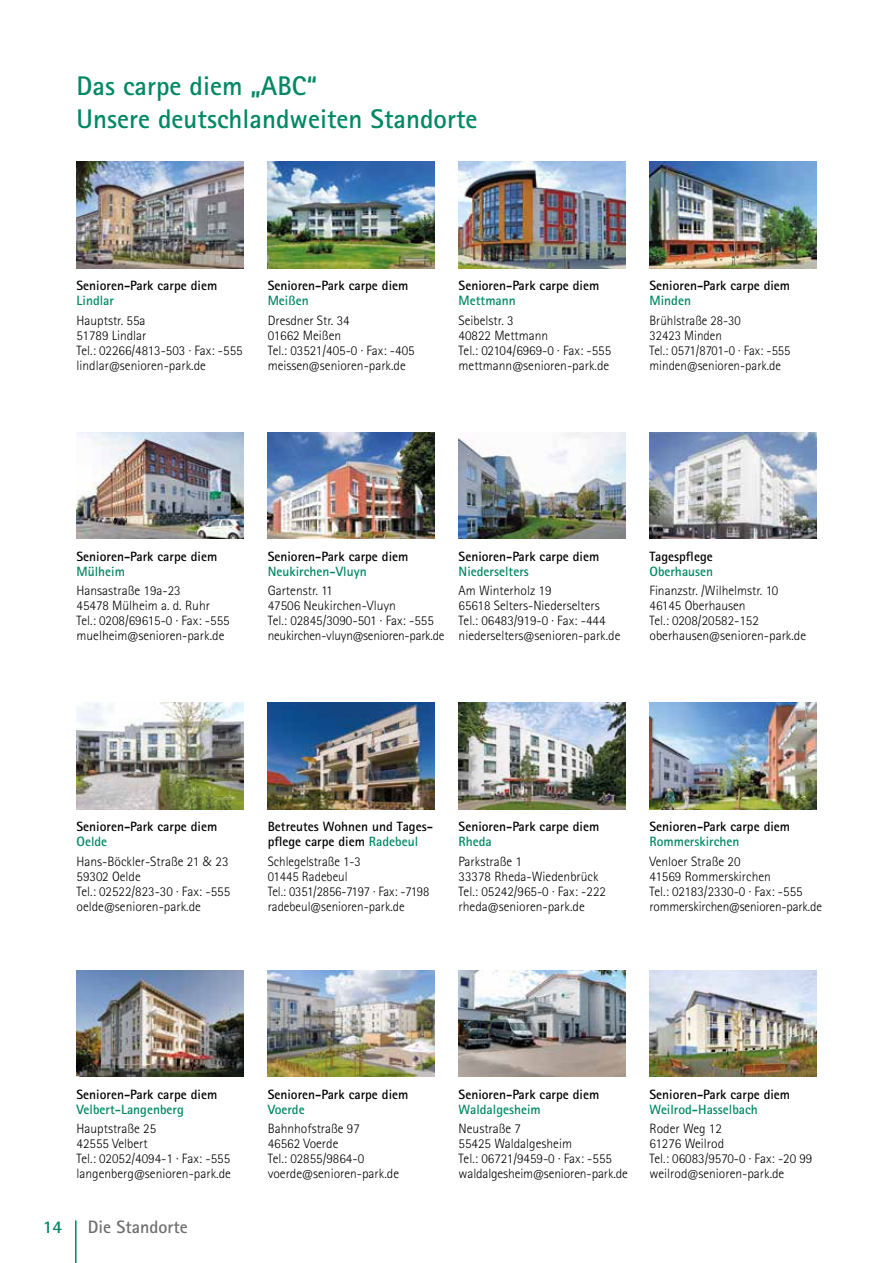
<style>
.page{position:relative;width:893px;height:1263px;background:#fff}
.page>*{position:absolute;margin:0;border:0;box-sizing:border-box;transform-origin:0 0}
.t1{font:700 27px/32.4px "Rotis Sans Serif Std";color:#008864}
.t2{font:700 18px "Rotis Sans Serif Std";color:#706f6f}
.t3{font:700 18px "Rotis Sans Serif Std";color:#008864}
.t4{font:300 13.5px/15px "Rotis Sans Serif Std";color:#000}
.t5{font:700 13.5px/15px "Rotis Sans Serif Std";color:#000}
.t6{font:700 13.5px "Rotis Sans Serif Std";color:#008864}
.s1{font-weight:700;color:#008864}
.s2{font-family:"Acumin Variable Concept";font-weight:400}
.s3{color:#008864}
</style>
<div class="page">
<hr style="left:75px;top:1220px;width:2px;height:43px;background:#008864">
<img style="left:77px;top:432px;width:167px;height:107px">
<img style="left:649px;top:162px;width:168px;height:106px">
<img style="left:459px;top:162px;width:167px;height:106px">
<img style="left:268px;top:162px;width:167px;height:106px">
<img style="left:459px;top:432px;width:167px;height:107px">
<img style="left:649px;top:432px;width:168px;height:107px">
<img style="left:268px;top:703px;width:167px;height:106px">
<img style="left:268px;top:432px;width:167px;height:107px">
<img style="left:459px;top:703px;width:167px;height:106px">
<img style="left:649px;top:703px;width:168px;height:106px">
<img style="left:77px;top:970px;width:167px;height:106px">
<img style="left:268px;top:970px;width:167px;height:106px">
<img style="left:649px;top:970px;width:168px;height:106px">
<img style="left:459px;top:970px;width:167px;height:106px">
<img style="left:77px;top:703px;width:167px;height:106px">
<img style="left:77px;top:162px;width:167px;height:106px">
<h1 class="t1" style="left:77px;top:70px;width:402px">Das carpe diem „ABC“<br>Unsere deutschlandweiten Standorte</h1>
<p class="t5" style="left:77px;top:278px;width:142px">Senioren-Park carpe diem</p>
<p class="t6" style="left:77px;top:292px;width:39px">Lindlar</p>
<p class="t4" style="left:77px;top:313px;width:168px">Hauptstr. 55a<br>51789 Lindlar<br>Tel.: 02266/4813-503 · Fax: -555 lindlar@senioren-park.de</p>
<p class="t5" style="left:268px;top:278px;width:142px">Senioren-Park carpe diem</p>
<p class="t6" style="left:268px;top:292px;width:42px">Meißen</p>
<p class="t4" style="left:268px;top:313px;width:148px">Dresdner Str. 34<br>01662 Meißen<br>Tel.: 03521/405-0 · Fax: -405 meissen@senioren-park.de</p>
<p class="t5" style="left:459px;top:278px;width:142px">Senioren-Park carpe diem</p>
<p class="t6" style="left:459px;top:292px;width:59px">Mettmann</p>
<p class="t4" style="left:459px;top:313px;width:154px">Seibelstr. 3<br>40822 Mettmann<br>Tel.: 02104/6969-0 · Fax: -555 mettmann@senioren-park.de</p>
<p class="t5" style="left:649px;top:278px;width:142px">Senioren-Park carpe diem</p>
<p class="t6" style="left:649px;top:292px;width:43px">Minden</p>
<p class="t4" style="left:649px;top:313px;width:143px">Brühlstraße 28-30<br>32423 Minden<br>Tel.: 0571/8701-0 · Fax: -555 minden@senioren-park.de</p>
<p class="t5" style="left:77px;top:549px;width:142px">Senioren-Park carpe diem</p>
<p class="t6" style="left:77px;top:563px;width:50px">Mülheim</p>
<p class="t4" style="left:77px;top:583px;width:155px">Hansastraße 19a-23<br>45478 Mülheim a. d. Ruhr<br>Tel.: 0208/69615-0 · Fax: -555 muelheim@senioren-park.de</p>
<p class="t5" style="left:268px;top:549px;width:142px">Senioren-Park carpe diem</p>
<p class="t6" style="left:268px;top:563px;width:101px">Neukirchen-Vluyn</p>
<p class="t4" style="left:268px;top:583px;width:178px">Gartenstr. 11<br>47506 Neukirchen-Vluyn<br>Tel.: 02845/3090-501 · Fax: -555 neukirchen-vluyn@senioren-park.de</p>
<p class="t5" style="left:459px;top:549px;width:142px">Senioren-Park carpe diem</p>
<p class="t6" style="left:459px;top:563px;width:72px">Niederselters</p>
<p class="t4" style="left:459px;top:583px;width:163px">Am Winterholz 19<br>65618 Selters-Niederselters<br>Tel.: 06483/919-0 · Fax: -444 niederselters@senioren-park.de</p>
<p class="t5" style="left:649px;top:549px;width:65px">Tagespflege</p>
<p class="t6" style="left:649px;top:563px;width:65px">Oberhausen</p>
<p class="t4" style="left:649px;top:583px;width:158px">Finanzstr. /Wilhelmstr. 10<br>46145 Oberhausen<br>Tel.: 0208/20582-152 oberhausen@senioren-park.de</p>
<p class="t5" style="left:77px;top:819px;width:142px">Senioren-Park carpe diem</p>
<p class="t4" style="left:77px;top:832px;width:153px;line-height:19.2px"><span class="s1">Oelde<br></span>Hans-Böckler-Straße 21 <span class="s2">&amp;</span> 23</p>
<p class="t4" style="left:77px;top:869px;width:155px">59302 Oelde<br>Tel.: 02522/823-30 · Fax: -555 oelde@senioren-park.de</p>
<p class="t5" style="left:268px;top:819px;width:167px">Betreutes Wohnen und Tages&shy;pflege carpe diem <span class="s3">Radebeul</span></p>
<p class="t4" style="left:268px;top:854px;width:163px">Schlegelstraße 1-3<br>01445 Radebeul<br>Tel.: 0351/2856-7197 · Fax: -7198 radebeul@senioren-park.de</p>
<p class="t5" style="left:459px;top:819px;width:142px">Senioren-Park carpe diem</p>
<p class="t6" style="left:459px;top:833px;width:35px">Rheda</p>
<p class="t4" style="left:459px;top:854px;width:149px">Parkstraße 1<br>33378 Rheda-Wiedenbrück<br>Tel.: 05242/965-0 · Fax: -222 rheda@senioren-park.de</p>
<p class="t5" style="left:649px;top:819px;width:142px">Senioren-Park carpe diem</p>
<p class="t6" style="left:649px;top:833px;width:91px">Rommerskirchen</p>
<p class="t4" style="left:649px;top:854px;width:174px">Venloer Straße 20<br>41569 Rommerskirchen<br>Tel.: 02183/2330-0 · Fax: -555 rommerskirchen@senioren-park.de</p>
<p class="t5" style="left:77px;top:1086px;width:142px">Senioren-Park carpe diem</p>
<p class="t6" style="left:77px;top:1100px;width:109px">Velbert-Langenberg</p>
<p class="t4" style="left:77px;top:1121px;width:156px">Hauptstraße 25<br>42555 Velbert<br>Tel.: 02052/4094-1 · Fax: -555 langenberg@senioren-park.de</p>
<h2 class="t3" style="left:43px;top:1215px;width:21px">14</h2>
<h2 class="t2" style="left:88px;top:1215px;width:101px">Die Standorte</h2>
<p class="t5" style="left:268px;top:1086px;width:142px">Senioren-Park carpe diem</p>
<p class="t6" style="left:268px;top:1100px;width:38px">Voerde</p>
<p class="t4" style="left:268px;top:1121px;width:133px">Bahnhofstraße 97<br>46562 Voerde<br>Tel.: 02855/9864-0 voerde@senioren-park.de</p>
<p class="t5" style="left:459px;top:1086px;width:142px">Senioren-Park carpe diem</p>
<p class="t6" style="left:459px;top:1100px;width:84px">Waldalgesheim</p>
<p class="t4" style="left:459px;top:1121px;width:171px">Neustraße 7<br>55425 Waldalgesheim<br>Tel.: 06721/9459-0 · Fax: -555 waldalgesheim@senioren-park.de</p>
<p class="t5" style="left:649px;top:1086px;width:142px">Senioren-Park carpe diem</p>
<p class="t6" style="left:649px;top:1100px;width:110px">Weilrod-Hasselbach</p>
<p class="t4" style="left:649px;top:1121px;width:164px">Roder Weg 12<br>61276 Weilrod<br>Tel.: 06083/9570-0 · Fax: -20 99 weilrod@senioren-park.de</p>
</div>
